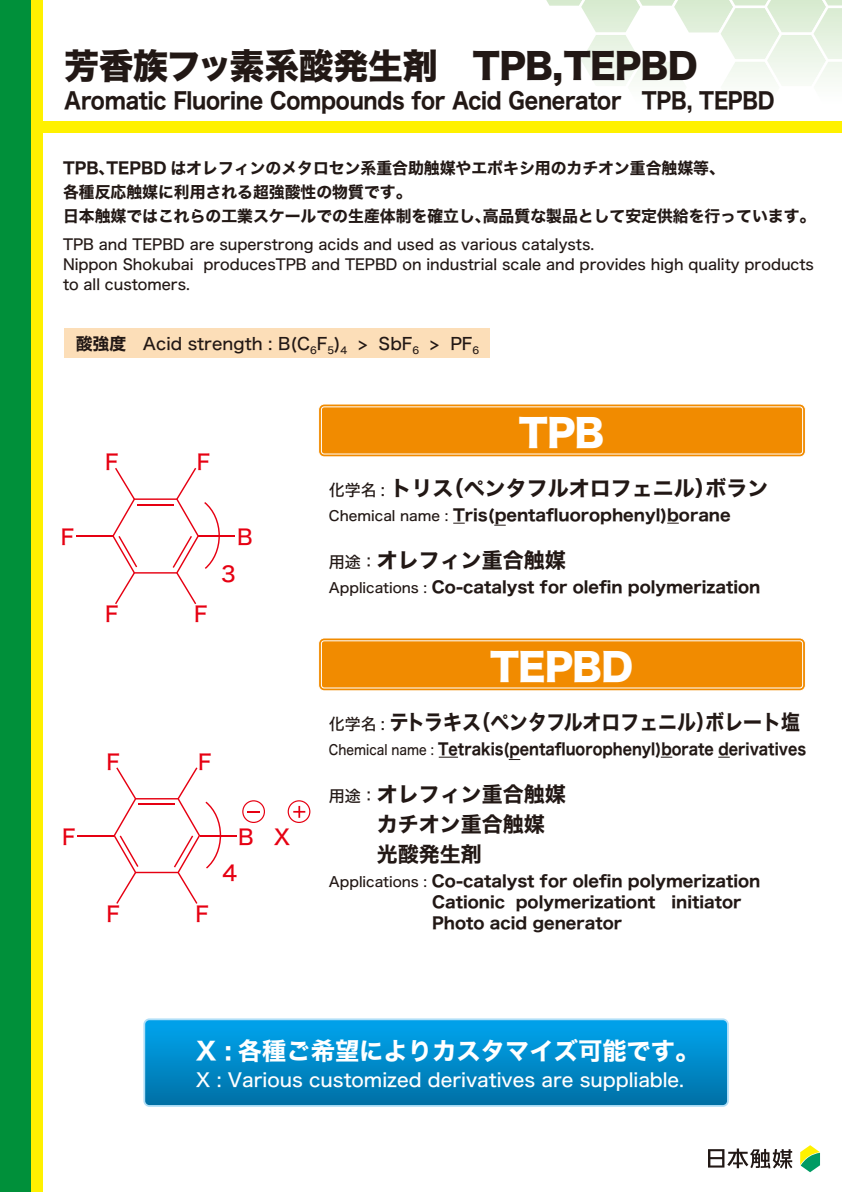
<style>
.page{position:relative;width:842px;height:1192px;background:#fff}
.page>*{position:absolute;margin:0;border:0;box-sizing:border-box;transform-origin:0 0}
.t1{font:37.5px "Hira Kaku Std N W8";letter-spacing:-.02em;color:#fff}
.t2{font:35px "Hira Kaku Std N W8";letter-spacing:-.02em;color:#221815}
.t3{font:24.3px "Hira Kaku Std N W7";color:#fff}
.t4{font:22.5px "Hira Kaku Std N W7";letter-spacing:-.015em;color:#221815;scale:.9 1}
.t5{font:21.3px "Hira Kaku Std N W5";color:#e60012}
.t6{font:21px/30px "Hira Kaku Std N W7";color:#221815}
.t7{font:21px "Hira Kaku Std N W7";color:#221815;scale:.9 1}
.t8{font:18.9px "Hira Kaku Std N W5";color:#fff}
.t9{font:16.8px "Hira Kaku Std N W5";color:#221815}
.t10{font:16px/24px "Hira Kaku Std N W7";color:#221815}
.t11{font:16px "Hira Kaku Std N W7";color:#221815;scale:.88 1}
.t12{font:15px/20px "Hira Kaku Std N W5";color:#221815}
.s1{font-family:"Hira Kaku Std N W7"}
.s2{font-family:"Hira Kaku Std N W5";font-size:16px}
.s3{font-family:"Hira Kaku Std N W5";font-size:14px}
</style>
<div class="page">
<div style="left:39px;top:122px;width:803px;height:11px;background:#fff100"></div>
<svg style="left:546px;top:0;width:296px;height:81px"></svg>
<svg style="left:800px;top:1145px;width:20px;height:27px"></svg>
<svg style="left:708px;top:1148px;width:84px;height:21px"></svg>
<div style="left:0;top:0;width:33px;height:1192px;background:#00903a"></div>
<div style="left:31px;top:0;width:12px;height:1192px;background:#fff100"></div>
<svg style="left:146px;top:1021px;width:580px;height:83px;background:#008ac9"></svg>
<div style="left:143px;top:1018px;width:586px;height:89px;border:2px solid #b0dff8;border-radius:5px"></div>
<div style="left:64px;top:328px;width:425px;height:30px;background:#fcdeb8"></div>
<div style="left:318px;top:404px;width:488px;height:53px;border:1px solid #fff;border-radius:6px"></div>
<div style="left:321px;top:407px;width:482px;height:47px;background:#f18b00;border-radius:3px"></div>
<div style="left:321px;top:406px;width:482px;height:49px;border:1px solid #fff;border-radius:3px"></div>
<svg style="left:319px;top:638px;width:486px;height:53px"></svg>
<div style="left:318px;top:637px;width:488px;height:54px;border:1px solid #fff;border-radius:6px"></div>
<div style="left:321px;top:641px;width:482px;height:47px;background:#f18b00;border-radius:3px"></div>
<div style="left:321px;top:640px;width:482px;height:48px;border:1px solid #fff;border-radius:3px"></div>
<hr style="left:76px;top:535px;width:37px;height:2px;background:#e60012">
<hr style="left:198px;top:535px;width:37px;height:2px;background:#e60012">
<svg style="left:113px;top:468px;width:107px;height:136px"></svg>
<hr style="left:78px;top:835px;width:36px;height:1px;background:#e60012">
<hr style="left:200px;top:835px;width:36px;height:1px;background:#e60012">
<svg style="left:113px;top:767px;width:108px;height:137px"></svg>
<svg style="left:242px;top:800px;width:23px;height:23px"></svg>
<svg style="left:288px;top:800px;width:22px;height:23px"></svg>
<svg style="left:439px;top:757px;width:19px;height:1px"></svg>
<svg style="left:718px;top:757px;width:12px;height:1px"></svg>
<svg style="left:453px;top:523px;width:12px;height:1px"></svg>
<svg style="left:494px;top:525px;width:12px;height:1px"></svg>
<svg style="left:667px;top:523px;width:12px;height:1px"></svg>
<h2 class="t2" style="left:64px;top:47px;width:635px">芳香族フッ素系酸発生剤　TPB,TEPBD</h2>
<h3 class="t4" style="left:64px;top:83px;width:791px">Aromatic Fluorine Compounds for Acid Generator　TPB, TEPBD</h3>
<p class="t10" style="left:63px;top:157px;width:754px">TPB、TEPBD はオレフィンのメタロセン系重合助触媒やエポキシ用のカチオン重合触媒等、<br>各種反応触媒に利用される超強酸性の物質です。<br>日本触媒ではこれらの工業スケールでの生産体制を確立し、高品質な製品として安定供給を行っています。</p>
<p class="t12" style="left:63px;top:234px;width:752px">TPB and TEPBD are superstrong acids and used as various catalysts.<br>Nippon Shokubai producesTPB and TEPBD on industrial scale and provides high quality products to all customers.</p>
<p class="t9" style="left:76px;top:331px;width:405px"><span class="s1">酸強度</span>　Acid strength : B(C<sub>6</sub>F<sub>5</sub>)<sub>4</sub> &gt; SbF<sub>6</sub> &gt; PF<sub>6</sub></p>
<h3 class="t5" style="left:105px;top:446px;width:15px">F</h3>
<h3 class="t5" style="left:197px;top:446px;width:15px">F</h3>
<h1 class="t1" style="left:519px;top:413px;width:87px">TPB</h1>
<h3 class="t5" style="left:61px;top:521px;width:15px">F</h3>
<h3 class="t5" style="left:237px;top:521px;width:17px">B</h3>
<h3 class="t5" style="left:221px;top:557px;width:16px">3</h3>
<h3 class="t5" style="left:194px;top:598px;width:15px">F</h3>
<h3 class="t5" style="left:105px;top:598px;width:15px">F</h3>
<h3 class="t5" style="left:106px;top:745px;width:15px">F</h3>
<h3 class="t5" style="left:198px;top:745px;width:15px">F</h3>
<h3 class="t5" style="left:62px;top:821px;width:15px">F</h3>
<h3 class="t5" style="left:238px;top:821px;width:53px">B X</h3>
<h3 class="t5" style="left:222px;top:857px;width:16px">4</h3>
<h3 class="t5" style="left:195px;top:898px;width:15px">F</h3>
<h3 class="t5" style="left:106px;top:898px;width:15px">F</h3>
<h3 class="t6" style="left:329px;top:474px;width:441px"><span class="s2">化学名 :</span> トリス（ペンタフルオロフェニル）ボラン</h3>
<p class="t10" style="left:329px;top:503px;width:403px"><span class="s3">Chemical name :</span> Tris(pentafluorophenyl)borane</p>
<h3 class="t6" style="left:329px;top:546px;width:238px"><span class="s2">用途：</span>オレフィン重合触媒</h3>
<p class="t10" style="left:329px;top:576px;width:433px"><span class="s3">Applications :</span> Co-catalyst for olefin polymerization</p>
<h1 class="t1" style="left:490px;top:646px;width:145px">TEPBD</h1>
<h3 class="t7" style="left:329px;top:705px;width:525px"><span class="s2">化学名 :</span> テトラキス（ペンタフルオロフェニル）ボレート塩</h3>
<p class="t11" style="left:329px;top:736px;width:544px"><span class="s3">Chemical name :</span> Tetrakis(pentafluorophenyl)borate derivatives</p>
<h3 class="t6" style="left:377px;top:780px;width:191px;text-indent:-48px"><span class="s2">用途：</span>オレフィン重合触媒カチオン重合触媒光酸発生剤</h3>
<p class="t10" style="left:432px;top:871px;width:330px;line-height:21px;text-indent:-103px"><span class="s3">Applications :</span> Co-catalyst for olefin polymerization<br>Cationic polymerizationt　initiator<br>Photo acid generator</p>
<h3 class="t3" style="left:196px;top:1032px;width:505px">X : 各種ご希望によりカスタマイズ可能です。</h3>
<p class="t8" style="left:196px;top:1066px;width:490px">X : Various customized derivatives are suppliable.</p>
</div>
